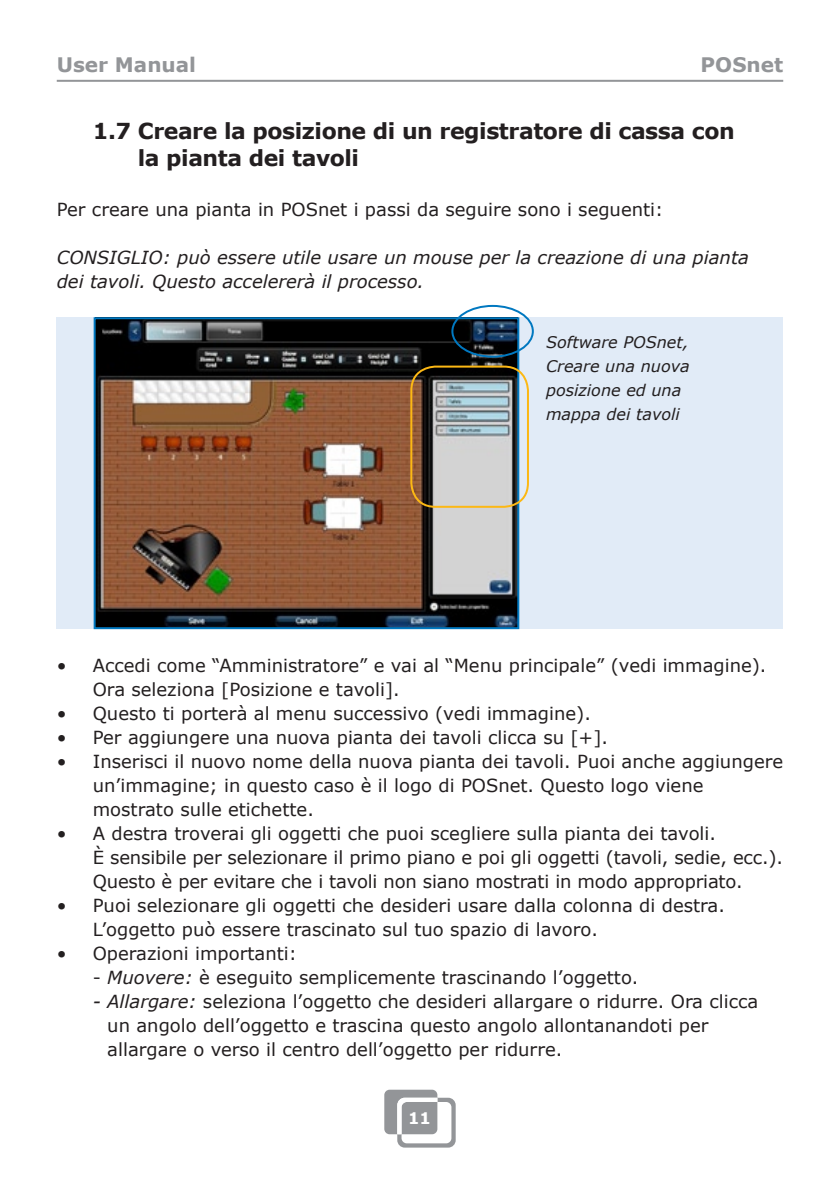
<style>
.page{position:relative;width:840px;height:1191px;background:#fff}
.page>*{position:absolute;margin:0;border:0;box-sizing:border-box;transform-origin:0 0}
.t1{font:700 22px/26.4px "Verdana";letter-spacing:-.02em;color:#231f20}
.t2{font:700 20px "Verdana";color:#939598}
.t3{font:18px/24px "Verdana";color:#231f20}
.t4{font:italic 18px/24px "Verdana";color:#231f20}
.t5{font:italic 16px/24px "Verdana";color:#231f20}
.t6{font:700 16px "Verdana";color:#fff}
.s1{font-style:italic}
</style>
<div class="page">
<hr style="left:57px;top:80px;width:725px;height:2px;background:#939598">
<svg style="left:384px;top:1089px;width:71px;height:58px"></svg>
<div style="left:57px;top:317px;width:725px;height:312px;background:#e1ebf7"></div>
<img style="left:97px;top:320px;width:419px;height:306px">
<div style="left:94px;top:317px;width:425px;height:312px;border:2px solid #0078c0"></div>
<div style="left:451px;top:305px;width:82px;height:53px;border:2px solid #0078c0;border-radius:50%"></div>
<div style="left:410px;top:365px;width:118px;height:143px;border:2px solid #fcb814;border-radius:24px"></div>
<p class="t2" style="left:57px;top:52px;width:141px">User Manual</p>
<p class="t2" style="left:700px;top:52px;width:84px">POSnet</p>
<p class="t1" style="left:138px;top:117px;width:598px;text-indent:-45px">1.7 Creare la posizione di un registratore di cassa con la pianta dei tavoli</p>
<p class="t3" style="left:57px;top:197px;width:607px">Per creare una pianta in POSnet i passi da seguire sono i seguenti:</p>
<p class="t4" style="left:57px;top:245px;width:693px">CONSIGLIO: può essere utile usare un mouse per la creazione di una pianta dei tavoli. Questo accelererà il processo.</p>
<p class="t5" style="left:545px;top:330px;width:145px">Software POSnet,<br>Creare una nuova posizione ed una mappa dei tavoli</p>
<p class="t3" style="left:93px;top:653px;width:675px;text-indent:-36px">• Accedi come “Amministratore” e vai al “Menu principale” (vedi immagine).<br>Ora seleziona [Posizione e tavoli].</p>
<p class="t3" style="left:57px;top:701px;width:535px">• Questo ti porterà al menu successivo (vedi immagine).</p>
<p class="t3" style="left:57px;top:725px;width:552px">• Per aggiungere una nuova pianta dei tavoli clicca su [+].</p>
<p class="t3" style="left:93px;top:749px;width:691px;text-indent:-36px">• Inserisci il nuovo nome della nuova pianta dei tavoli. Puoi anche aggiungere un’immagine; in questo caso è il logo di POSnet. Questo logo viene mostrato sulle etichette.</p>
<p class="t3" style="left:93px;top:821px;width:691px;text-indent:-36px">• A destra troverai gli oggetti che puoi scegliere sulla pianta dei tavoli.<br>È sensibile per selezionare il primo piano e poi gli oggetti (tavoli, sedie, ecc.).<br>Questo è per evitare che i tavoli non siano mostrati in modo appropriato.</p>
<p class="t3" style="left:93px;top:893px;width:633px;text-indent:-36px">• Puoi selezionare gli oggetti che desideri usare dalla colonna di destra.<br>L’oggetto può essere trascinato sul tuo spazio di lavoro.</p>
<p class="t3" style="left:57px;top:941px;width:242px">• Operazioni importanti:</p>
<p class="t3" style="left:93px;top:965px;width:546px">- <span class="s1">Muovere:</span> è eseguito semplicemente trascinando l’oggetto.</p>
<p class="t3" style="left:107px;top:989px;width:652px;text-indent:-15px"><span class="s1">- Allargare:</span> seleziona l’oggetto che desideri allargare o ridurre. Ora clicca un angolo dell’oggetto e trascina questo angolo allontanandoti per allargare o verso il centro dell’oggetto per ridurre.</p>
<p class="t6" style="left:408px;top:1107px;width:24px">11</p>
</div>
